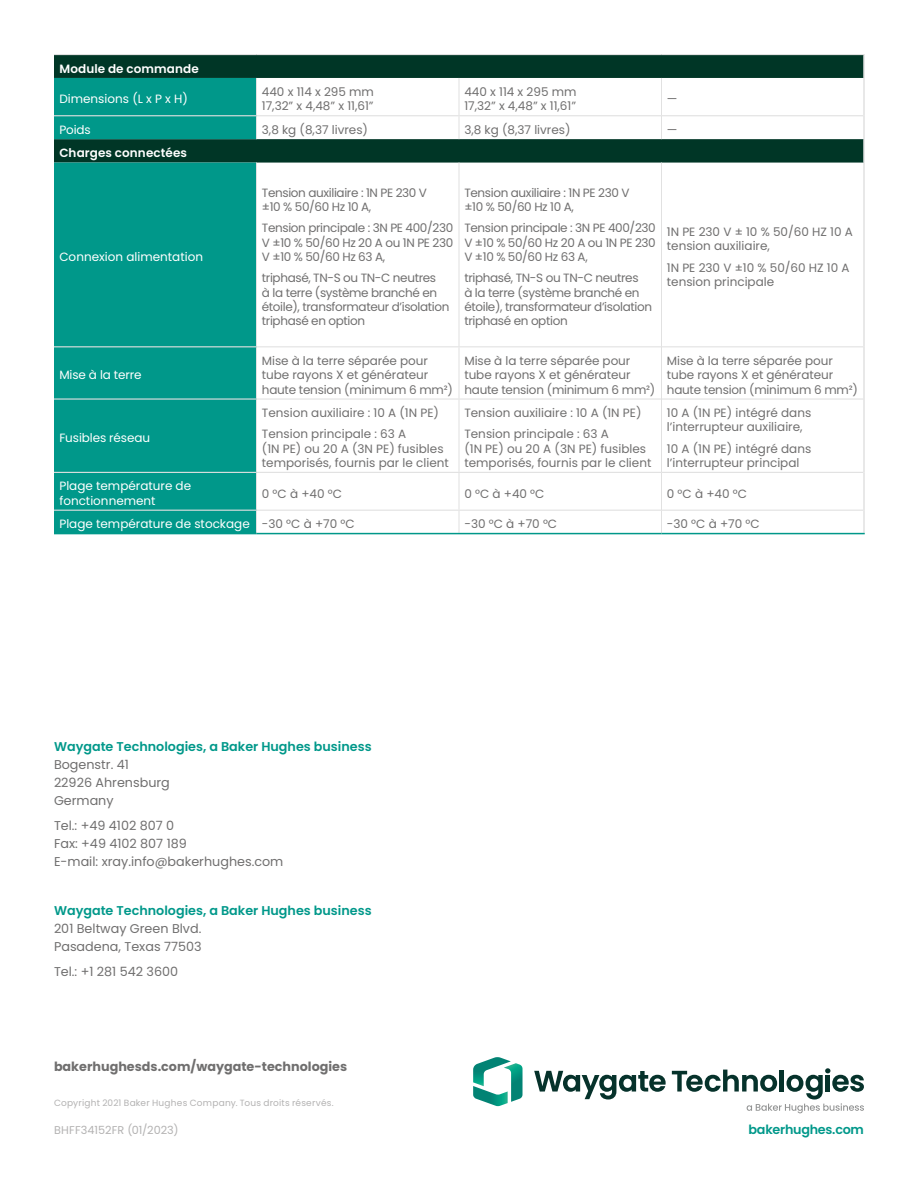
<style>
.page{position:relative;width:918px;height:1188px;background:#fff}
.page>*{position:absolute;margin:0;border:0;box-sizing:border-box;transform-origin:0 0}
.t1{font:12.75px/18px "Poppins";color:#706f6f}
.t2{font:600 12.75px "Poppins";color:#00988a}
.t3{font:700 12.75px "Poppins";color:#706f6f}
.t4{font:600 12.75px "Poppins";letter-spacing:-.02em;color:#00988a}
.t5{font:12px/14.4px "Poppins";letter-spacing:-.005em;color:#706f6f}
.t6{font:12px/14.4px "Poppins";letter-spacing:-.03em;color:#706f6f}
.t7{font:12px/14.4px "Poppins";color:#fff}
.t8{font:600 12px "Poppins";letter-spacing:.01em;color:#fff}
.t9{font:11.25px "Poppins";letter-spacing:.005em;color:#b3b2b2}
.t10{font:9px "Poppins";letter-spacing:.025em;color:#b3b2b2}
.s1{color:#706f6f}
</style>
<div class="page">
<svg style="left:54px;top:55px;width:809px;height:108px"></svg>
<div style="left:54px;top:78px;width:202px;height:455px;background:#00988a"></div>
<hr style="left:863px;top:55px;width:2px;height:23px;background:#e1e1e1">
<hr style="left:863px;top:139px;width:2px;height:24px;background:#e1e1e1">
<hr style="left:256px;top:78px;width:1px;height:37px;background:#e1e1e1">
<hr style="left:459px;top:78px;width:1px;height:37px;background:#e1e1e1">
<svg style="left:256px;top:116px;width:1px;height:23px"></svg>
<svg style="left:459px;top:116px;width:1px;height:23px"></svg>
<hr style="left:256px;top:163px;width:1px;height:183px;background:#e1e1e1">
<hr style="left:459px;top:163px;width:1px;height:183px;background:#e1e1e1">
<hr style="left:256px;top:347px;width:1px;height:51px;background:#e1e1e1">
<hr style="left:459px;top:347px;width:1px;height:51px;background:#e1e1e1">
<hr style="left:256px;top:400px;width:1px;height:72px;background:#e1e1e1">
<hr style="left:459px;top:400px;width:1px;height:72px;background:#e1e1e1">
<hr style="left:256px;top:473px;width:1px;height:37px;background:#e1e1e1">
<hr style="left:459px;top:473px;width:1px;height:37px;background:#e1e1e1">
<svg style="left:256px;top:511px;width:1px;height:22px"></svg>
<svg style="left:459px;top:511px;width:1px;height:22px"></svg>
<hr style="left:863px;top:78px;width:2px;height:38px;background:#e1e1e1">
<hr style="left:863px;top:116px;width:2px;height:23px;background:#e1e1e1">
<hr style="left:863px;top:163px;width:2px;height:184px;background:#e1e1e1">
<hr style="left:863px;top:347px;width:2px;height:52px;background:#e1e1e1">
<hr style="left:863px;top:399px;width:2px;height:73px;background:#e1e1e1">
<hr style="left:863px;top:472px;width:2px;height:38px;background:#e1e1e1">
<hr style="left:863px;top:510px;width:2px;height:23px;background:#e1e1e1">
<hr style="left:54px;top:115px;width:202px;height:1px;background:#e1e1e1">
<hr style="left:256px;top:115px;width:203px;height:1px;background:#e1e1e1">
<hr style="left:459px;top:115px;width:202px;height:1px;background:#e1e1e1">
<hr style="left:662px;top:115px;width:201px;height:1px;background:#e1e1e1">
<hr style="left:54px;top:346px;width:202px;height:1px;background:#e1e1e1">
<hr style="left:256px;top:346px;width:203px;height:1px;background:#e1e1e1">
<hr style="left:459px;top:346px;width:202px;height:1px;background:#e1e1e1">
<hr style="left:662px;top:346px;width:201px;height:1px;background:#e1e1e1">
<hr style="left:54px;top:398px;width:202px;height:2px;background:#e1e1e1">
<hr style="left:256px;top:398px;width:203px;height:2px;background:#e1e1e1">
<hr style="left:459px;top:398px;width:202px;height:2px;background:#e1e1e1">
<hr style="left:662px;top:398px;width:201px;height:2px;background:#e1e1e1">
<hr style="left:54px;top:472px;width:202px;height:1px;background:#e1e1e1">
<hr style="left:256px;top:472px;width:203px;height:1px;background:#e1e1e1">
<hr style="left:459px;top:472px;width:202px;height:1px;background:#e1e1e1">
<hr style="left:662px;top:472px;width:201px;height:1px;background:#e1e1e1">
<hr style="left:54px;top:510px;width:202px;height:1px;background:#e1e1e1">
<hr style="left:256px;top:510px;width:203px;height:1px;background:#e1e1e1">
<hr style="left:459px;top:510px;width:202px;height:1px;background:#e1e1e1">
<hr style="left:662px;top:510px;width:201px;height:1px;background:#e1e1e1">
<hr style="left:661px;top:78px;width:1px;height:38px;background:#e1e1e1">
<svg style="left:661px;top:116px;width:1px;height:23px"></svg>
<hr style="left:661px;top:163px;width:1px;height:184px;background:#e1e1e1">
<hr style="left:661px;top:347px;width:1px;height:52px;background:#e1e1e1">
<hr style="left:661px;top:399px;width:1px;height:73px;background:#e1e1e1">
<hr style="left:661px;top:472px;width:1px;height:38px;background:#e1e1e1">
<svg style="left:661px;top:510px;width:1px;height:23px"></svg>
<hr style="left:54px;top:533px;width:202px;height:1px;background:#00988a">
<hr style="left:256px;top:533px;width:203px;height:1px;background:#00988a">
<hr style="left:459px;top:533px;width:203px;height:1px;background:#00988a">
<hr style="left:662px;top:533px;width:203px;height:1px;background:#00988a">
<hr style="left:54px;top:54px;width:202px;height:1px;background:#e1e1e1">
<hr style="left:256px;top:54px;width:203px;height:1px;background:#e1e1e1">
<hr style="left:459px;top:54px;width:203px;height:1px;background:#e1e1e1">
<hr style="left:662px;top:54px;width:203px;height:1px;background:#e1e1e1">
<svg style="left:473px;top:1057px;width:50px;height:49px"></svg>
<svg style="left:534px;top:1071px;width:132px;height:29px"></svg>
<svg style="left:672px;top:1068px;width:192px;height:45px"></svg>
<p class="t8" style="left:59px;top:61px;width:141px">Module de commande</p>
<p class="t7" style="left:59px;top:92px;width:130px">Dimensions (L x P x H)</p>
<p class="t5" style="left:262px;top:85px;width:114px">440 x 114 x 295 mm<br>17,32” x 4,48” x 11,61”</p>
<p class="t5" style="left:464px;top:85px;width:114px">440 x 114 x 295 mm<br>17,32” x 4,48” x 11,61”</p>
<p class="t5" style="left:667px;top:92px;width:12px">—</p>
<p class="t7" style="left:59px;top:122px;width:33px">Poids</p>
<p class="t5" style="left:262px;top:122px;width:108px">3,8 kg (8,37 livres)</p>
<p class="t5" style="left:464px;top:122px;width:108px">3,8 kg (8,37 livres)</p>
<p class="t5" style="left:667px;top:122px;width:12px">—</p>
<p class="t8" style="left:59px;top:146px;width:129px">Charges connectées</p>
<p class="t7" style="left:59px;top:250px;width:145px">Connexion alimentation</p>
<p class="t7" style="left:59px;top:368px;width:84px">Mise à la terre</p>
<p class="t7" style="left:59px;top:431px;width:92px">Fusibles réseau</p>
<p class="t6" style="left:262px;top:185px;width:167px">Tension auxiliaire : 1N PE 230 V ±10 % 50/60 Hz 10 A,</p>
<p class="t5" style="left:262px;top:221px;width:193px;text-align:justify">Tension principale : 3N PE 400/230<br>V ±10 % 50/60 Hz 20 A ou 1N PE 230<br>V ±10 % 50/60 Hz 63 A,</p>
<p class="t6" style="left:262px;top:271px;width:189px">triphasé, TN-S ou TN-C neutres<br>à la terre (système branché en étoile), transformateur d’isolation triphasé en option</p>
<p class="t6" style="left:464px;top:185px;width:167px">Tension auxiliaire : 1N PE 230 V ±10 % 50/60 Hz 10 A,</p>
<p class="t5" style="left:464px;top:221px;width:193px;text-align:justify">Tension principale : 3N PE 400/230<br>V ±10 % 50/60 Hz 20 A ou 1N PE 230<br>V ±10 % 50/60 Hz 63 A,</p>
<p class="t6" style="left:464px;top:271px;width:189px">triphasé, TN-S ou TN-C neutres<br>à la terre (système branché en étoile), transformateur d’isolation triphasé en option</p>
<p class="t5" style="left:667px;top:225px;width:187px">1N PE 230 V ± 10 % 50/60 HZ 10 A tension auxiliaire,</p>
<p class="t5" style="left:667px;top:260px;width:184px">1N PE 230 V ±10 % 50/60 HZ 10 A tension principale</p>
<p class="t5" style="left:262px;top:353px;width:192px">Mise à la terre séparée pour tube rayons X et générateur haute tension (minimum 6 mm²)</p>
<p class="t5" style="left:464px;top:353px;width:192px">Mise à la terre séparée pour tube rayons X et générateur haute tension (minimum 6 mm²)</p>
<p class="t5" style="left:667px;top:353px;width:192px">Mise à la terre séparée pour tube rayons X et générateur haute tension (minimum 6 mm²)</p>
<p class="t5" style="left:262px;top:402px;width:179px;line-height:21.1px">Tension auxiliaire : 10 A (1N PE)<br>Tension principale : 63 A</p>
<p class="t5" style="left:262px;top:441px;width:188px">(1N PE) ou 20 A (3N PE) fusibles temporisés, fournis par le client</p>
<p class="t5" style="left:464px;top:402px;width:179px;line-height:21.1px">Tension auxiliaire : 10 A (1N PE)<br>Tension principale : 63 A</p>
<p class="t5" style="left:464px;top:441px;width:188px">(1N PE) ou 20 A (3N PE) fusibles temporisés, fournis par le client</p>
<p class="t5" style="left:667px;top:406px;width:146px">10 A (1N PE) intégré dans l’interrupteur auxiliaire,</p>
<p class="t5" style="left:667px;top:441px;width:146px">10 A (1N PE) intégré dans l’interrupteur principal</p>
<p class="t7" style="left:59px;top:479px;width:133px">Plage température de fonctionnement</p>
<p class="t5" style="left:262px;top:486px;width:82px">0 °C à +40 °C</p>
<p class="t5" style="left:464px;top:486px;width:82px">0 °C à +40 °C</p>
<p class="t5" style="left:667px;top:486px;width:82px">0 °C à +40 °C</p>
<p class="t7" style="left:59px;top:517px;width:297px">Plage température de stockage <span class="s1">-30 °C à +70 °C</span></p>
<p class="t5" style="left:464px;top:517px;width:94px">-30 °C à +70 °C</p>
<p class="t5" style="left:667px;top:517px;width:94px">-30 °C à +70 °C</p>
<p class="t2" style="left:54px;top:739px;width:319px">Waygate Technologies, a Baker Hughes business</p>
<p class="t1" style="left:54px;top:756px;width:117px">Bogenstr. 41<br>22926 Ahrensburg<br>Germany</p>
<p class="t1" style="left:54px;top:816px;width:231px">Tel.: +49 4102 807 0<br>Fax: +49 4102 807 189<br>E-mail: xray.info@bakerhughes.com</p>
<p class="t2" style="left:54px;top:903px;width:319px">Waygate Technologies, a Baker Hughes business</p>
<p class="t1" style="left:54px;top:920px;width:149px">201 Beltway Green Blvd.<br>Pasadena, Texas 77503</p>
<p class="t1" style="left:54px;top:963px;width:126px">Tel.: +1 281 542 3600</p>
<p class="t3" style="left:54px;top:1059px;width:295px">bakerhughesds.com/waygate-technologies</p>
<p class="t10" style="left:54px;top:1098px;width:281px">Copyright 2021 Baker Hughes Company. Tous droits réservés.</p>
<p class="t9" style="left:54px;top:1124px;width:126px">BHFF34152FR (01/2023)</p>
<p class="t4" style="left:749px;top:1122px;width:117px">bakerhughes.com</p>
</div>
